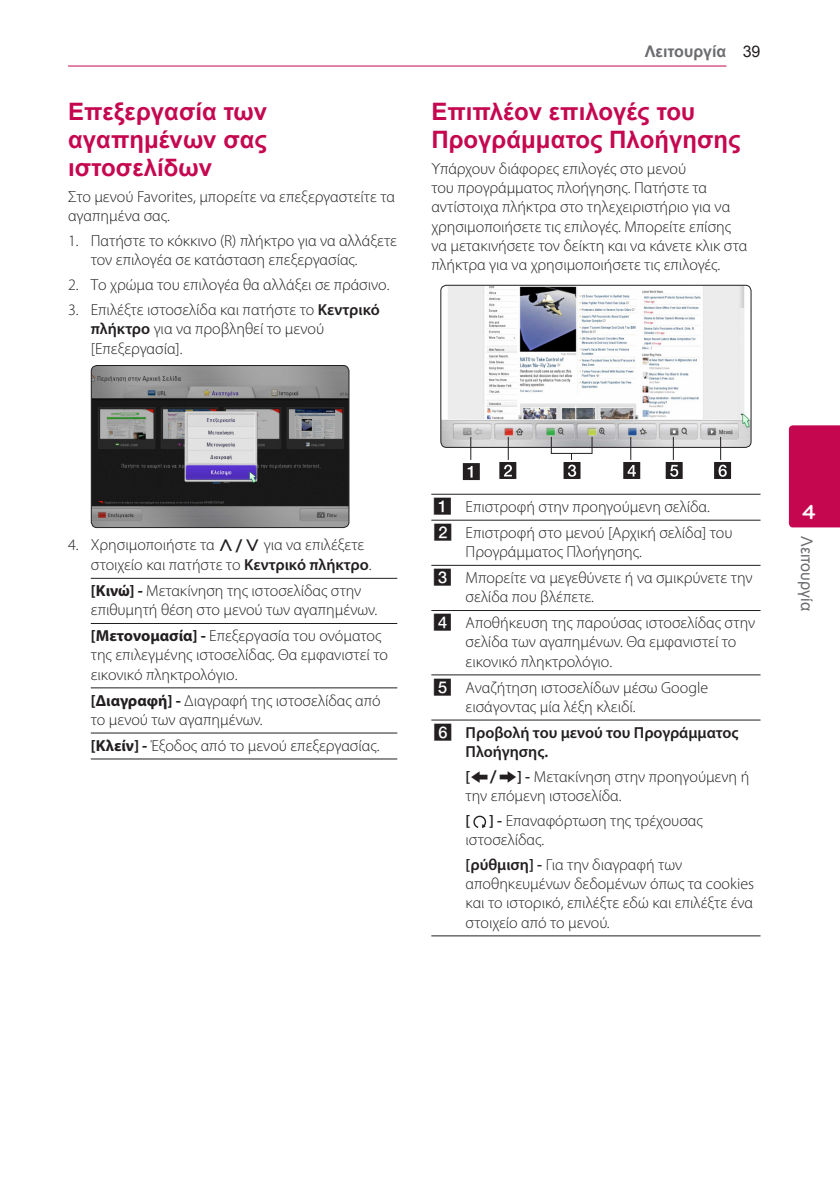
<style>
.page{position:relative;width:840px;height:1191px;background:#fff}
.page>*{position:absolute;margin:0;border:0;box-sizing:border-box;transform-origin:0 0}
.Title_2{font:700 24px/28px "Arial";color:#c50750;text-align:justify}
.t1{font:700 21px "Bryant LG";color:#fff}
.Content_text_Light{font:300 16px/19.2px "Myriad Pro";color:#231f20}
.Content_text_SemiBol{font:300 16px/19.2px "Myriad Pro";color:#231f20}
.Content_text_Num{font:300 16px/19.2px "Myriad Pro";color:#231f20}
.Content_text_SemiBol-2{font:600 16px/19.2px "Myriad Pro";color:#231f20}
.t2{font:700 16px "Arial";color:#6c6d70}
.t3{font:16px "Arial";color:#6c6d70}
.Content_text_Light-2{font:16px "UPSYS Boxed Number";color:#231f20}
.s1{font-weight:600}
.s2{font-weight:400;color:#231f20}
.s3{font-family:"UPSYS Common";font-weight:400}
.s4{font-weight:700}
.s5{font-family:"UPSYS Circled Number";font-weight:400}
</style>
<div class="page">
<hr style="left:68px;top:66px;width:658px;height:1px;background:#c50750">
<div style="left:788px;top:425px;width:51px;height:102px;background:#c50750"></div>
<img style="left:91px;top:365px;width:258px;height:162px">
<div style="left:91px;top:365px;width:258px;height:163px;border:1px solid #231f20;border-radius:6px"></div>
<hr style="left:91px;top:578px;width:306px;height:1px;background:#231f20">
<hr style="left:91px;top:623px;width:306px;height:1px;background:#231f20">
<hr style="left:91px;top:687px;width:306px;height:1px;background:#231f20">
<hr style="left:91px;top:732px;width:306px;height:1px;background:#231f20">
<hr style="left:91px;top:758px;width:306px;height:1px;background:#231f20">
<img style="left:441px;top:285px;width:309px;height:162px">
<div style="left:440px;top:285px;width:311px;height:163px;border:1px solid #231f20;border-radius:6px"></div>
<svg style="left:462px;top:437px;width:17px;height:43px"></svg>
<svg style="left:575px;top:405px;width:1px;height:15px"></svg>
<svg style="left:499px;top:437px;width:17px;height:42px"></svg>
<svg style="left:550px;top:436px;width:42px;height:43px"></svg>
<svg style="left:623px;top:437px;width:17px;height:42px"></svg>
<svg style="left:665px;top:437px;width:17px;height:42px"></svg>
<svg style="left:713px;top:437px;width:17px;height:42px"></svg>
<svg style="left:431px;top:494px;width:28px;height:1px"></svg>
<hr style="left:459px;top:494px;width:301px;height:1px;background:#231f20">
<svg style="left:431px;top:519px;width:28px;height:1px"></svg>
<hr style="left:459px;top:519px;width:301px;height:1px;background:#231f20">
<svg style="left:431px;top:565px;width:28px;height:1px"></svg>
<hr style="left:459px;top:565px;width:301px;height:1px;background:#231f20">
<svg style="left:431px;top:610px;width:28px;height:1px"></svg>
<hr style="left:459px;top:610px;width:301px;height:1px;background:#231f20">
<svg style="left:431px;top:674px;width:28px;height:1px"></svg>
<hr style="left:459px;top:674px;width:301px;height:1px;background:#231f20">
<svg style="left:431px;top:719px;width:28px;height:1px"></svg>
<hr style="left:459px;top:719px;width:301px;height:1px;background:#231f20">
<svg style="left:431px;top:935px;width:28px;height:1px"></svg>
<hr style="left:459px;top:935px;width:301px;height:1px;background:#231f20">
<svg style="left:473px;top:815px;width:13px;height:13px"></svg>
<p class="Title_2" style="left:68px;top:98px;width:200px">Επεξεργασία των αγαπημένων σας ιστοσελίδων</p>
<p class="Content_text_Light" style="left:68px;top:187px;width:328px">Στο μενού Favorites, μπορείτε να επεξεργαστείτε τα αγαπημένα σας.</p>
<p class="Content_text_Num" style="left:91px;top:231px;width:307px;text-indent:-23px">1. Πατήστε το κόκκινο (R) πλήκτρο για να αλλάξετε τον επιλογέα σε κατάσταση επεξεργασίας.</p>
<p class="Content_text_Num" style="left:68px;top:275px;width:323px">2. Το χρώμα του επιλογέα θα αλλάξει σε πράσινο.</p>
<p class="Content_text_Num" style="left:91px;top:300px;width:290px;text-indent:-23px">3. Επιλέξτε ιστοσελίδα και πατήστε το <span class="s1">Κεντρικό πλήκτρο</span> για να προβληθεί το μενού [Επεξεργασία].</p>
<p class="t2" style="left:644px;top:41px;width:117px">Λειτουργία <span class="s2">39</span></p>
<p class="Title_2" style="left:431px;top:98px;width:311px">Επιπλέον επιλογές του<br>Προγράμματος Πλοήγησης</p>
<p class="Content_text_Light" style="left:431px;top:159px;width:317px">Υπάρχουν διάφορες επιλογές στο μενού<br>του προγράμματος πλοήγησης. Πατήστε τα αντίστοιχα πλήκτρα στο τηλεχειριστήριο για να χρησιμοποιήσετε τις επιλογές. Μπορείτε επίσης να μετακινήσετε τον δείκτη και να κάνετε κλικ στα πλήκτρα για να χρησιμοποιήσετε τις επιλογές.</p>
<p class="Content_text_Num" style="left:91px;top:535px;width:282px;text-indent:-23px">4. Χρησιμοποιήστε τα <span class="s3">W/S</span> για να επιλέξετε στοιχείο και πατήστε το <span class="s1">Κεντρικό πλήκτρο</span>.</p>
<p class="Content_text_Light" style="left:91px;top:581px;width:288px"><span class="s4">[Κινώ] -</span> Μετακίνηση της ιστοσελίδας στην επιθυμητή θέση στο μενού των αγαπημένων.</p>
<p class="Content_text_Light" style="left:91px;top:626px;width:298px"><span class="s4">[Μετονομασία] -</span> Επεξεργασία του ονόματος της επιλεγμένης ιστοσελίδας. Θα εμφανιστεί το εικονικό πληκτρολόγιο.</p>
<p class="Content_text_Light" style="left:91px;top:690px;width:291px"><span class="s4">[Διαγραφή] -</span> Διαγραφή της ιστοσελίδας από το μενού των αγαπημένων.</p>
<p class="Content_text_Light" style="left:91px;top:735px;width:290px"><span class="s4">[Κλείν] -</span> Έξοδος από το μενού επεξεργασίας.</p>
<p class="Content_text_Light-2" style="left:432px;top:497px;width:21px">A</p>
<p class="Content_text_SemiBol" style="left:465px;top:497px;width:246px">Επιστροφή στην προηγούμενη σελίδα.</p>
<p class="Content_text_Light-2" style="left:433px;top:523px;width:21px">B</p>
<p class="Content_text_SemiBol" style="left:465px;top:523px;width:268px">Επιστροφή στο μενού [Αρχική σελίδα] του<br>Προγράμματος Πλοήγησης.</p>
<p class="Content_text_Light-2" style="left:432px;top:569px;width:21px">C</p>
<p class="Content_text_SemiBol" style="left:465px;top:568px;width:288px">Μπορείτε να μεγεθύνετε ή να σμικρύνετε την σελίδα που βλέπετε.</p>
<p class="Content_text_Light-2" style="left:432px;top:614px;width:21px">D</p>
<p class="Content_text_SemiBol" style="left:465px;top:613px;width:291px">Αποθήκευση της παρούσας ιστοσελίδας στην σελίδα των αγαπημένων. Θα εμφανιστεί το εικονικό πληκτρολόγιο.</p>
<p class="Content_text_Light-2" style="left:432px;top:678px;width:21px">E</p>
<p class="Content_text_SemiBol" style="left:465px;top:677px;width:244px">Αναζήτηση ιστοσελίδων μέσω Google εισάγοντας μία λέξη κλειδί.</p>
<p class="Content_text_Light-2" style="left:433px;top:723px;width:21px">F</p>
<p class="Content_text_SemiBol-2" style="left:465px;top:722px;width:274px">Προβολή του μενού του Προγράμματος<br>Πλοήγησης.</p>
<p class="Content_text_SemiBol" style="left:465px;top:766px;width:285px"><span class="s1">[</span><span class="s5">,</span><span class="s3">/</span><span class="s5">/</span><span class="s1">] -</span> Μετακίνηση στην προηγούμενη ή την επόμενη ιστοσελίδα.</p>
<p class="Content_text_SemiBol" style="left:465px;top:811px;width:238px"><span class="s1">[ ] -</span> Επαναφόρτωση της τρέχουσας ιστοσελίδας.</p>
<p class="Content_text_SemiBol" style="left:465px;top:855px;width:290px"><span class="s1">[ρύθμιση] -</span> Για την διαγραφή των αποθηκευμένων δεδομένων όπως τα cookies και το ιστορικό, επιλέξτε εδώ και επιλέξτε ένα στοιχείο από το μενού.</p>
<h2 class="t1" style="left:801px;top:499px;width:15px">4</h2>
<p class="t3" style="left:816px;top:536px;width:77px;rotate:90deg">Λειτουργία</p>
</div>
